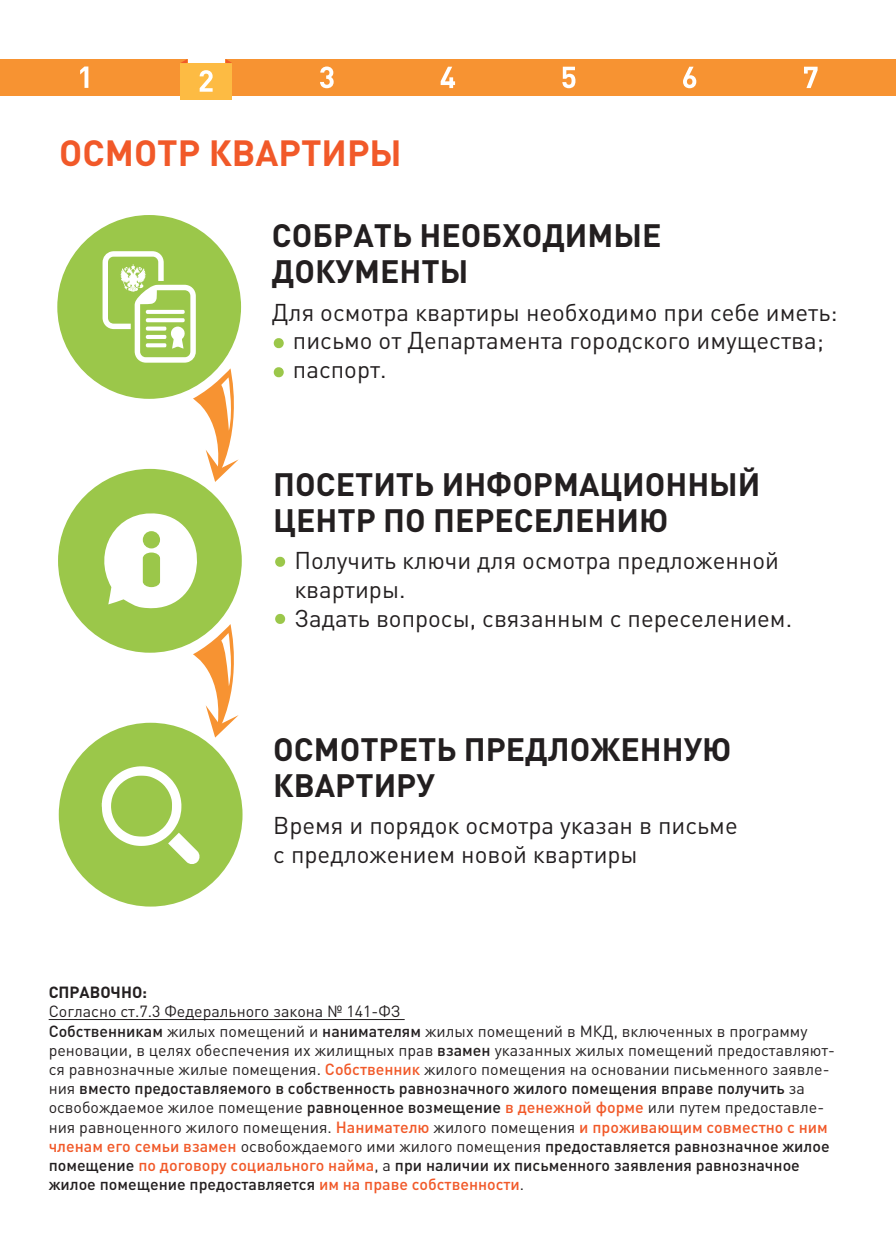
<style>
.page{position:relative;width:896px;height:1248px;background:#fff}
.page>*{position:absolute;margin:0;border:0;box-sizing:border-box;transform-origin:0 0}
.t1{font:700 36px "DIN Pro";color:#f15929}
.t2{font:700 32px/36px "DIN Pro";color:#231f20}
.t3{font:24px/28.8px "DIN Pro";color:#231f20}
.t4{font:16px/19.2px "DIN Pro";color:#231f20}
.t5{font:700 16px "DIN Pro";color:#231f20}
.s1{font-weight:500}
.s2{font-weight:500;color:#f15929}
</style>
<div class="page">
<div style="left:226px;top:59px;width:670px;height:36px;background:#f79332"></div>
<div style="left:0;top:59px;width:187px;height:36px;background:#f79332"></div>
<div style="left:180px;top:63px;width:52px;height:36px;background:#fdbb43"></div>
<svg style="left:80px;top:66px;width:8px;height:22px"></svg>
<svg style="left:200px;top:70px;width:13px;height:22px"></svg>
<svg style="left:320px;top:66px;width:14px;height:22px"></svg>
<svg style="left:441px;top:67px;width:14px;height:21px"></svg>
<svg style="left:562px;top:67px;width:13px;height:21px"></svg>
<svg style="left:683px;top:67px;width:13px;height:21px"></svg>
<svg style="left:804px;top:67px;width:13px;height:21px"></svg>
<svg style="left:181px;top:59px;width:6px;height:4px"></svg>
<svg style="left:226px;top:59px;width:6px;height:4px"></svg>
<div style="left:57px;top:215px;width:184px;height:184px;background:#9bc74a;border-radius:50%"></div>
<svg style="left:103px;top:251px;width:93px;height:111px"></svg>
<div style="left:58px;top:469px;width:184px;height:183px;background:#9bc74a;border-radius:50%"></div>
<svg style="left:104px;top:513px;width:93px;height:96px"></svg>
<div style="left:59px;top:722px;width:183px;height:184px;background:#9bc74a;border-radius:50%"></div>
<svg style="left:102px;top:766px;width:98px;height:98px"></svg>
<hr style="left:49px;top:1019px;width:356px;height:1px;background:#231f20">
<svg style="left:193px;top:368px;width:46px;height:114px"></svg>
<svg style="left:193px;top:624px;width:46px;height:113px"></svg>
<div style="left:274px;top:367px;width:10px;height:10px;background:#9bc74a;border-radius:5px"></div>
<div style="left:274px;top:338px;width:10px;height:10px;background:#9bc74a;border-radius:5px"></div>
<div style="left:275px;top:614px;width:10px;height:10px;background:#9bc74a;border-radius:5px"></div>
<div style="left:275px;top:556px;width:10px;height:10px;background:#9bc74a;border-radius:5px"></div>
<h1 class="t1" style="left:59px;top:128px;width:344px">ОСМОТР КВАРТИРЫ</h1>
<h2 class="t2" style="left:272px;top:216px;width:391px">СОБРАТЬ НЕОБХОДИМЫЕ<br>ДОКУМЕНТЫ</h2>
<h3 class="t3" style="left:293px;top:296px;width:546px;text-indent:-21px">Для осмотра квартиры необходимо при себе иметь: письмо от Департамента городского имущества; паспорт.</h3>
<h2 class="t2" style="left:273px;top:465px;width:489px">ПОСЕТИТЬ ИНФОРМАЦИОННЫЙ<br>ЦЕНТР ПО ПЕРЕСЕЛЕНИЮ</h2>
<h3 class="t3" style="left:294px;top:545px;width:499px">Получить ключи для осмотра предложенной квартиры.<br>Задать вопросы, связанным с переселением.</h3>
<h2 class="t2" style="left:273px;top:729px;width:460px">ОСМОТРЕТЬ ПРЕДЛОЖЕННУЮ<br>КВАРТИРУ</h2>
<h3 class="t3" style="left:273px;top:810px;width:466px">Время и порядок осмотра указан в письме с предложением новой квартиры</h3>
<p class="t5" style="left:49px;top:981px;width:100px">СПРАВОЧНО:</p>
<p class="t4" style="left:49px;top:1001px;width:788px">Согласно ст.7.3 Федерального закона № 141-ФЗ<br><span class="s1">Собственникам</span> жилых помещений и <span class="s1">нанимателям</span> жилых помещений в МКД, включенных в программу реновации, в целях обеспечения их жилищных прав <span class="s1">взамен</span> указанных жилых помещений предоставляют&shy;ся равнозначные жилые помещения. <span class="s2">Собственник</span> жилого помещения на основании письменного заявле&shy;ния <span class="s1">вместо предоставляемого в собственность равнозначного жилого помещения вправе получить</span> за освобождаемое жилое помещение <span class="s1">равноценное возмещение</span> <span class="s2">в денежной форме</span> или путем предоставле&shy;ния равноценного жилого помещения. <span class="s2">Нанимателю</span> жилого помещения <span class="s2">и проживающим совместно с ним членам его семьи взамен</span> освобождаемого ими жилого помещения <span class="s1">предоставляется равнозначное жилое помещение</span> <span class="s2">по договору социального найма</span>, а <span class="s1">при наличии их письменного заявления равнозначное жилое помещение предоставляется</span> <span class="s2">им на праве собственности</span>.</p>
</div>
